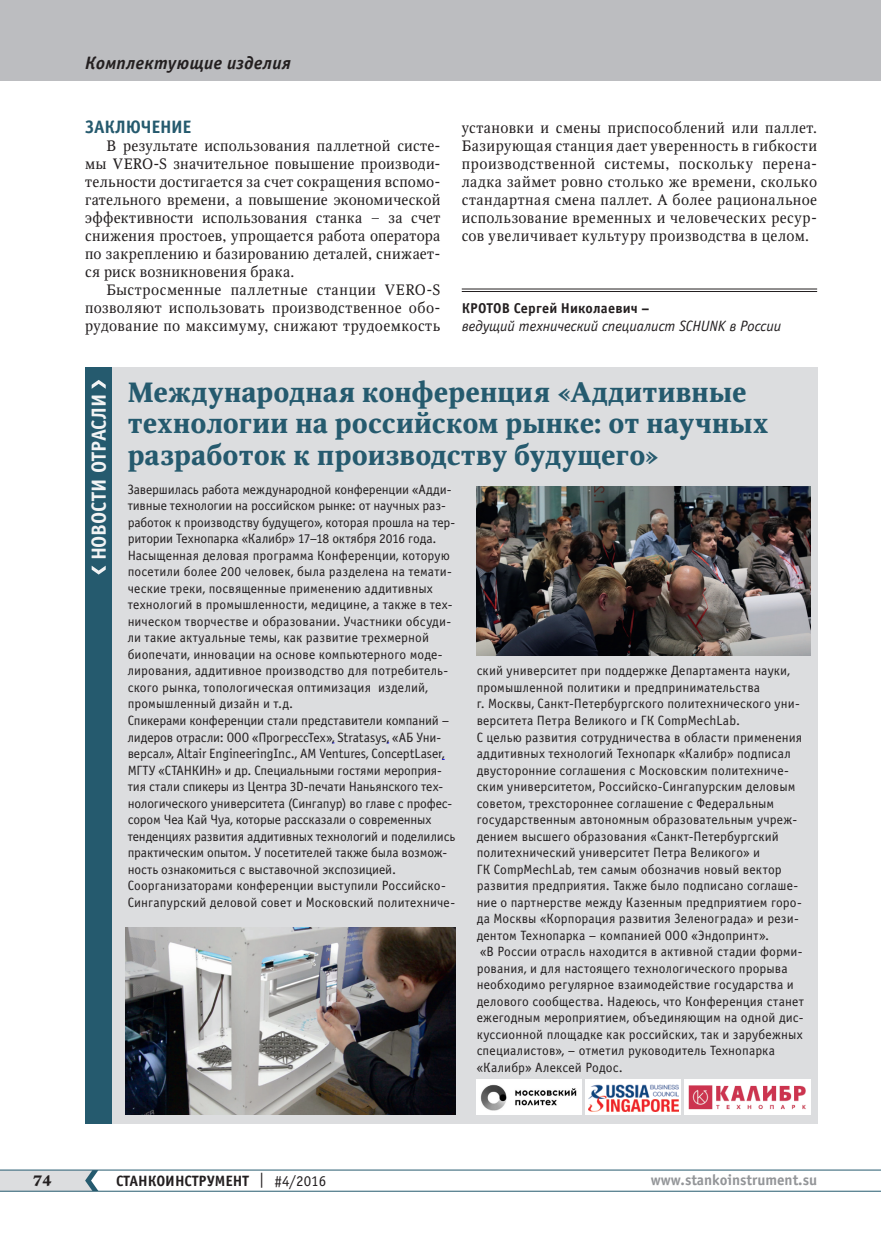
<style>
.page{position:relative;width:881px;height:1234px;background:#fff}
.page>*{position:absolute;margin:0;border:0;box-sizing:border-box;transform-origin:0 0}
.t1{font:700 27.75px/31.5px "Octava";letter-spacing:.005em;color:#255a6e}
.t2{font:700 20.4px "Officina Sans C";letter-spacing:-.01em;color:#f2f3f4}
.t3{font:italic 700 18px "Officina Sans C";letter-spacing:.015em;color:#231f20}
.t4{font:700 18px "Officina Sans C";letter-spacing:-.015em;color:#255a6e}
.t5{font:15px/18px "Octava";letter-spacing:.03em;color:#231f20;text-align:justify}
.t6{font:italic 15px "Officina Sans C";letter-spacing:-.005em;color:#231f20}
.t7{font:700 15px "Officina Sans C";color:#231f20}
.t8{font:700 15px "Officina Sans C";color:#939598}
.t9{font:700 15px "Octava";color:#231f20}
.t10{font:700 14.25px "Officina Sans C";letter-spacing:.01em;color:#231f20}
.t11{font:13.5px/16.5px "Officina Sans C";letter-spacing:.005em;color:#231f20}
.s1{font-weight:400}
</style>
<div class="page">
<hr style="left:0;top:1190px;width:880px;height:1px;background:#255a6e">
<hr style="left:0;top:1169px;width:880px;height:1px;background:#255a6e">
<svg style="left:0;top:1169px;width:98px;height:21px;background:#cbd1d5"></svg>
<div style="left:0;top:0;width:880px;height:81px;background:#bcbdc0"></div>
<hr style="left:461px;top:289px;width:355px;height:1px;background:#231f20">
<hr style="left:461px;top:291px;width:355px;height:1px;background:#231f20">
<div style="left:85px;top:367px;width:731px;height:756px;background:#dcdddf"></div>
<div style="left:85px;top:367px;width:26px;height:756px;background:#255a6e"></div>
<svg style="left:92px;top:565px;width:14px;height:9px"></svg>
<svg style="left:92px;top:380px;width:14px;height:8px"></svg>
<img style="left:126px;top:927px;width:329px;height:187px">
<img style="left:476px;top:486px;width:334px;height:169px">
<img style="left:476px;top:1079px;width:105px;height:35px">
<svg style="left:585px;top:1079px;width:95px;height:35px"></svg>
<img style="left:588px;top:1079px;width:90px;height:32px">
<img style="left:684px;top:1079px;width:126px;height:35px">
<h3 class="t3" style="left:85px;top:53px;width:207px">Комплектующие изделия</h3>
<h3 class="t4" style="left:85px;top:117px;width:108px">ЗАКЛЮЧЕНИЕ</h3>
<p class="t5" style="left:85px;top:137px;width:357px;text-indent:21px">В результате использования паллетной систе&shy;мы VERO-S значительное повышение производи&shy;тельности достигается за счет сокращения вспомо&shy;гательного времени, а повышение экономической эффективности использования станка − за счет снижения простоев, упрощается работа оператора по закреплению и базированию деталей, снижает&shy;ся риск возникновения брака.</p>
<p class="t5" style="left:85px;top:281px;width:357px;text-indent:21px">Быстросменные паллетные станции VERO-S позволяют использовать производственное обо&shy;рудование по максимуму, снижают трудоемкость</p>
<p class="t5" style="left:461px;top:119px;width:357px">установки и смены приспособлений или паллет.<br>Базирующая станция дает уверенность в гибкости производственной системы, поскольку перена&shy;ладка займет ровно столько же времени, сколько стандартная смена паллет. А более рациональное использование временных и человеческих ресур&shy;сов увеличивает культуру производства в целом.</p>
<p class="t10" style="left:461px;top:300px;width:189px">КРОТОВ Сергей Николаевич –</p>
<p class="t6" style="left:461px;top:318px;width:321px">ведущий технический специалист SCHUNK в России</p>
<h2 class="t2" style="left:87px;top:560px;width:168px;rotate:-90deg">НОВОСТИ ОТРАСЛИ</h2>
<h1 class="t1" style="left:128px;top:376px;width:642px">Международная конференция «Аддитивные технологии на российском рынке: от научных разработок к производству будущего»</h1>
<p class="t11" style="left:128px;top:481px;width:329px">Завершилась работа международной конференции «Адди&shy;тивные технологии на российском рынке: от научных раз&shy;работок к производству будущего», которая прошла на тер&shy;ритории Технопарка «Калибр» 17–18 октября 2016 года.<br>Насыщенная деловая программа Конференции, которую посетили более 200 человек, была разделена на темати&shy;ческие треки, посвященные применению аддитивных технологий в промышленности, медицине, а также в тех&shy;ническом творчестве и образовании. Участники обсуди&shy;ли такие актуальные темы, как развитие трехмерной биопечати, инновации на основе компьютерного моде&shy;лирования, аддитивное производство для потребитель&shy;ского рынка, топологическая оптимизация изделий, промышленный дизайн и т.д.<br>Спикерами конференции стали представители компаний – лидеров отрасли: ООО «ПрогрессТех», Stratasys, «АБ Уни&shy;версал», Altair EngineeringInc., AM Ventures, ConceptLaser, МГТУ «СТАНКИН» и др. Специальными гостями мероприя&shy;тия стали спикеры из Центра 3D-печати Наньянского тех&shy;нологического университета (Сингапур) во главе с профес&shy;сором Чеа Кай Чуа, которые рассказали о современных тенденциях развития аддитивных технологий и поделились практическим опытом. У посетителей также была возмож&shy;ность ознакомиться с выставочной экспозицией.<br>Соорганизаторами конференции выступили Российско-Сингапурский деловой совет и Московский политехниче-</p>
<p class="t11" style="left:476px;top:662px;width:328px">ский университет при поддержке Департамента науки, промышленной политики и предпринимательства<br>г. Москвы, Санкт-Петербургского политехнического уни&shy;верситета Петра Великого и ГК CompMechLab.<br>С целью развития сотрудничества в области применения аддитивных технологий Технопарк «Калибр» подписал двусторонние соглашения с Московским политехниче&shy;ским университетом, Российско-Сингапурским деловым советом, трехстороннее соглашение с Федеральным государственным автономным образовательным учреж&shy;дением высшего образования «Санкт-Петербургский политехнический университет Петра Великого» и<br>ГК CompMechLab, тем самым обозначив новый вектор развития предприятия. Также было подписано соглаше&shy;ние о партнерстве между Казенным предприятием горо&shy;да Москвы «Корпорация развития Зеленограда» и рези&shy;дентом Технопарка – компанией ООО «Эндопринт».<br>«В России отрасль находится в активной стадии форми&shy;рования, и для настоящего технологического прорыва необходимо регулярное взаимодействие государства и делового сообщества. Надеюсь, что Конференция станет ежегодным мероприятием, объединяющим на одной дис&shy;куссионной площадке как российских, так и зарубежных специалистов», – отметил руководитель Технопарка «Калибр» Алексей Родос.</p>
<p class="t9" style="left:33px;top:1170px;width:20px">74</p>
<p class="t7" style="left:116px;top:1171px;width:211px">СТАНКОИНСТРУМЕНТ <span class="s1">| #4/2016</span></p>
<p class="t8" style="left:650px;top:1171px;width:168px">www.stankoinstrument.su</p>
</div>
